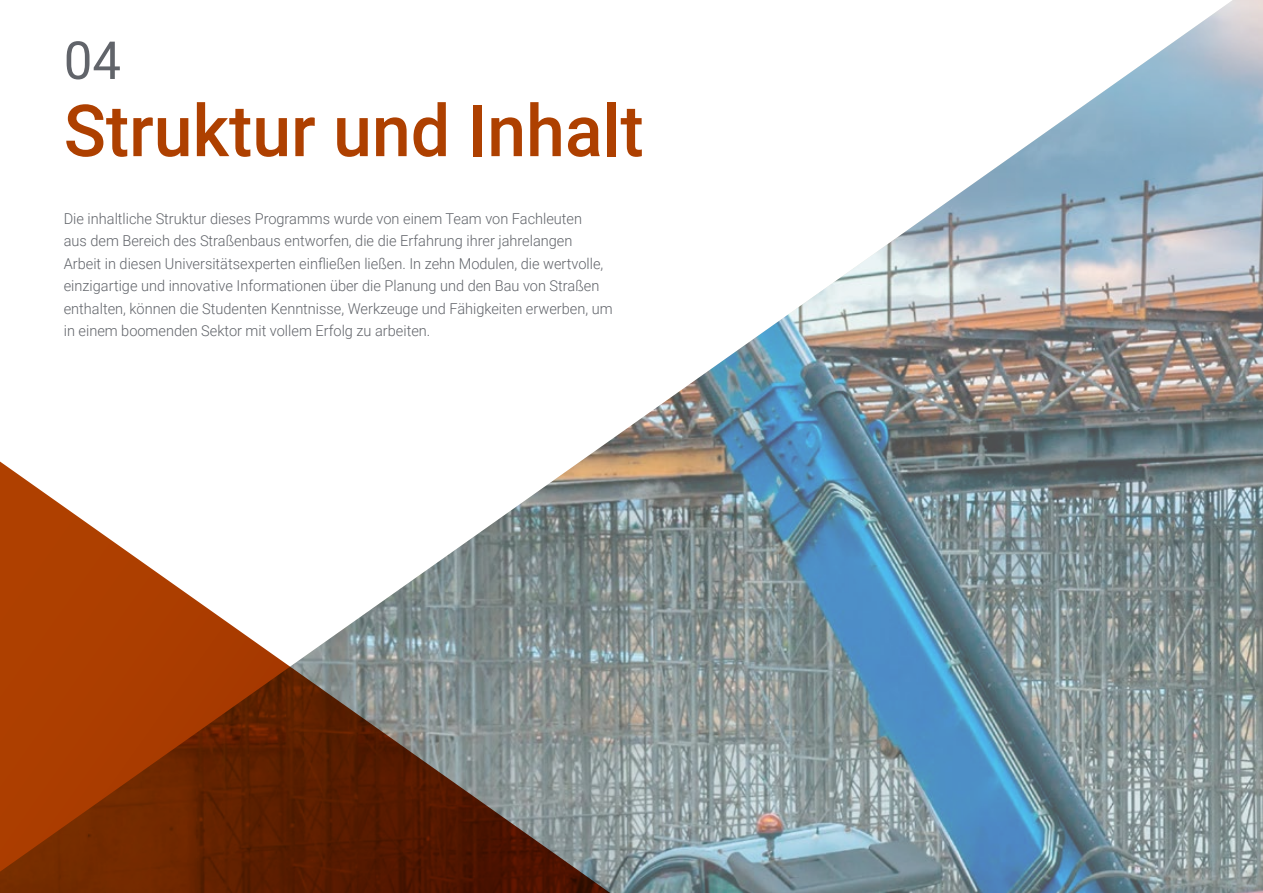
<style>
.page{position:relative;width:1263px;height:893px;background:#fff}
.page>*{position:absolute;margin:0;border:0;box-sizing:border-box;transform-origin:0 0}
.t1{font:500 72px "Roboto";color:#ae4000}
.t2{font:52.5px "Roboto";color:#61646a}
.t3{font:300 15px/22.5px "Roboto";color:#61646a}
</style>
<div class="page">
<img style="left:602px;top:0;width:661px;height:893px">
<svg style="left:0;top:446px;width:640px;height:447px"></svg>
<h2 class="t2" style="left:64px;top:24px;width:59px">04</h2>
<h1 class="t1" style="left:64px;top:80px;width:581px">Struktur und Inhalt</h1>
<p class="t3" style="left:64px;top:207px;width:550px">Die inhaltliche Struktur dieses Programms wurde von einem Team von Fachleuten<br>aus dem Bereich des Straßenbaus entworfen, die die Erfahrung ihrer jahrelangen Arbeit in diesen Universitätsexperten einfließen ließen. In zehn Modulen, die wertvolle, einzigartige und innovative Informationen über die Planung und den Bau von Straßen enthalten, können die Studenten Kenntnisse, Werkzeuge und Fähigkeiten erwerben, um in einem boomenden Sektor mit vollem Erfolg zu arbeiten.</p>
</div>
